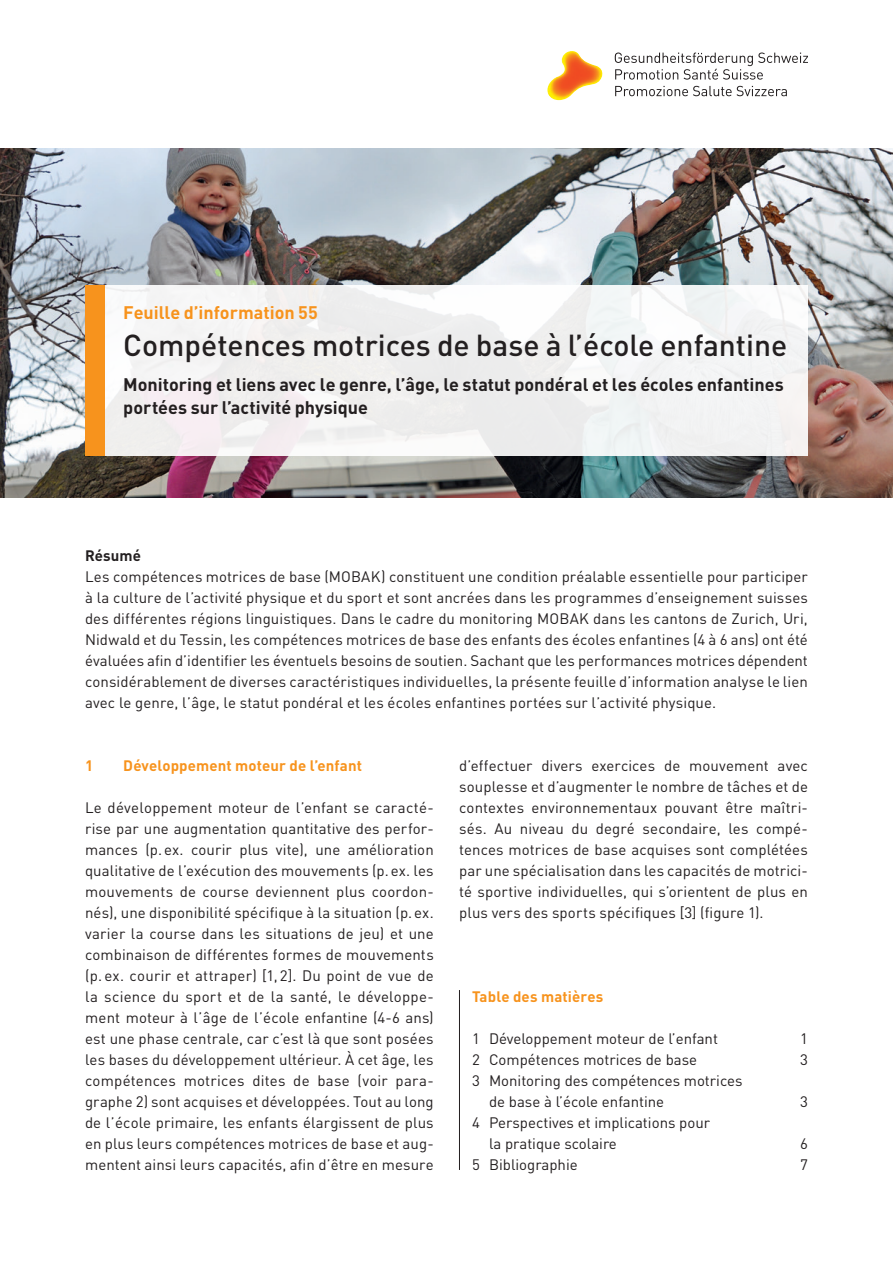
<style>
.page{position:relative;width:893px;height:1263px;background:#fff}
.page>*{position:absolute;margin:0;border:0;box-sizing:border-box;transform-origin:0 0}
.t1{font:500 30px "DIN Pro";color:#231f20}
.t2{font:700 18px/22.5px "DIN Pro";color:#231f20}
.t3{font:700 18px "DIN Pro";color:#f7931d}
.t4{font:15px/21px "DIN Pro";color:#231f20;text-align:justify}
.t5{font:700 15px "DIN Pro";letter-spacing:.005em;color:#f7931d}
.t6{font:700 15px "DIN Pro";letter-spacing:.01em;color:#231f20}
</style>
<div class="page">
<img style="left:0;top:149px;width:893px;height:349px">
<div style="left:85px;top:286px;width:723px;height:170px;background:#f2f1f2"></div>
<div style="left:85px;top:286px;width:19px;height:170px;background:#f7931d"></div>
<img style="left:547px;top:51px;width:56px;height:49px">
<svg style="left:615px;top:53px;width:193px;height:27px"></svg>
<svg style="left:615px;top:86px;width:172px;height:10px"></svg>
<hr style="left:459px;top:990px;width:1px;height:180px;background:#231f20">
<p class="t3" style="left:123px;top:300px;width:196px">Feuille d’information 55</p>
<h1 class="t1" style="left:123px;top:325px;width:665px">Compétences motrices de base à l’école enfantine</h1>
<p class="t2" style="left:123px;top:373px;width:662px">Monitoring et liens avec le genre, l’âge, le statut pondéral et les écoles enfantines portées sur l’activité physique</p>
<p class="t6" style="left:85px;top:545px;width:58px">Résumé</p>
<p class="t4" style="left:85px;top:565px;width:724px">Les compétences motrices de base (MOBAK) constituent une condition préalable essentielle pour participer à la culture de l’activité physique et du sport et sont ancrées dans les programmes d’enseignement suisses des différentes régions linguistiques. Dans le cadre du monitoring MOBAK dans les cantons de Zurich, Uri, Nidwald et du Tessin, les compétences motrices de base des enfants des écoles enfantines (4 à 6 ans) ont été évaluées afin d’identifier les éventuels besoins de soutien. Sachant que les performances motrices dépendent considérablement de diverses caractéristiques individuelles, la présente feuille d’information analyse le lien avec le genre, l’âge, le statut pondéral et les écoles enfantines portées sur l’activité physique.</p>
<p class="t5" style="left:85px;top:755px;width:10px">1</p>
<p class="t5" style="left:123px;top:755px;width:240px">Développement moteur de l’enfant</p>
<p class="t4" style="left:85px;top:796px;width:350px">Le développement moteur de l’enfant se caracté&shy;rise par une augmentation quantitative des perfor&shy;mances (p.ex. courir plus vite), une amélioration qualitative de l’exécution des mouvements (p.ex. les mouvements de course deviennent plus coordon&shy;nés), une disponibilité spécifique à la situation (p.ex. varier la course dans les situations de jeu) et une combinaison de différentes formes de mouvements (p. ex. courir et attraper) [1, 2]. Du point de vue de la science du sport et de la santé, le développe&shy;ment moteur à l’âge de l’école enfantine (4-6 ans) est une phase centrale, car c’est là que sont posées les bases du développement ultérieur. À cet âge, les compétences motrices dites de base (voir para&shy;graphe 2) sont acquises et développées. Tout au long de l’école primaire, les enfants élargissent de plus en plus leurs compétences motrices de base et aug&shy;mentent ainsi leurs capacités, afin d’être en mesure</p>
<p class="t4" style="left:459px;top:754px;width:350px">d’effectuer divers exercices de mouvement avec souplesse et d’augmenter le nombre de tâches et de contextes environnementaux pouvant être maîtri&shy;sés. Au niveau du degré secondaire, les compé&shy;tences motrices de base acquises sont complétées par une spécialisation dans les capacités de motrici&shy;té sportive individuelles, qui s’orientent de plus en plus vers des sports spécifiques [3] (figure 1).</p>
<p class="t5" style="left:472px;top:986px;width:133px">Table des matières</p>
<p class="t4" style="left:472px;top:1027px;width:247px">1 Développement moteur de l’enfant</p>
<p class="t4" style="left:800px;top:1027px;width:9px">1</p>
<p class="t4" style="left:472px;top:1048px;width:227px">2 Compétences motrices de base</p>
<p class="t4" style="left:800px;top:1048px;width:9px">3</p>
<p class="t4" style="left:489px;top:1069px;width:255px;text-indent:-17px">3 Monitoring des compétences motrices de base à l’école enfantine</p>
<p class="t4" style="left:800px;top:1090px;width:9px">3</p>
<p class="t4" style="left:489px;top:1111px;width:223px;text-indent:-17px">4 Perspectives et implications pour la pratique scolaire</p>
<p class="t4" style="left:800px;top:1132px;width:9px">6</p>
<p class="t4" style="left:472px;top:1153px;width:107px">5 Bibliographie</p>
<p class="t4" style="left:800px;top:1153px;width:9px">7</p>
</div>
